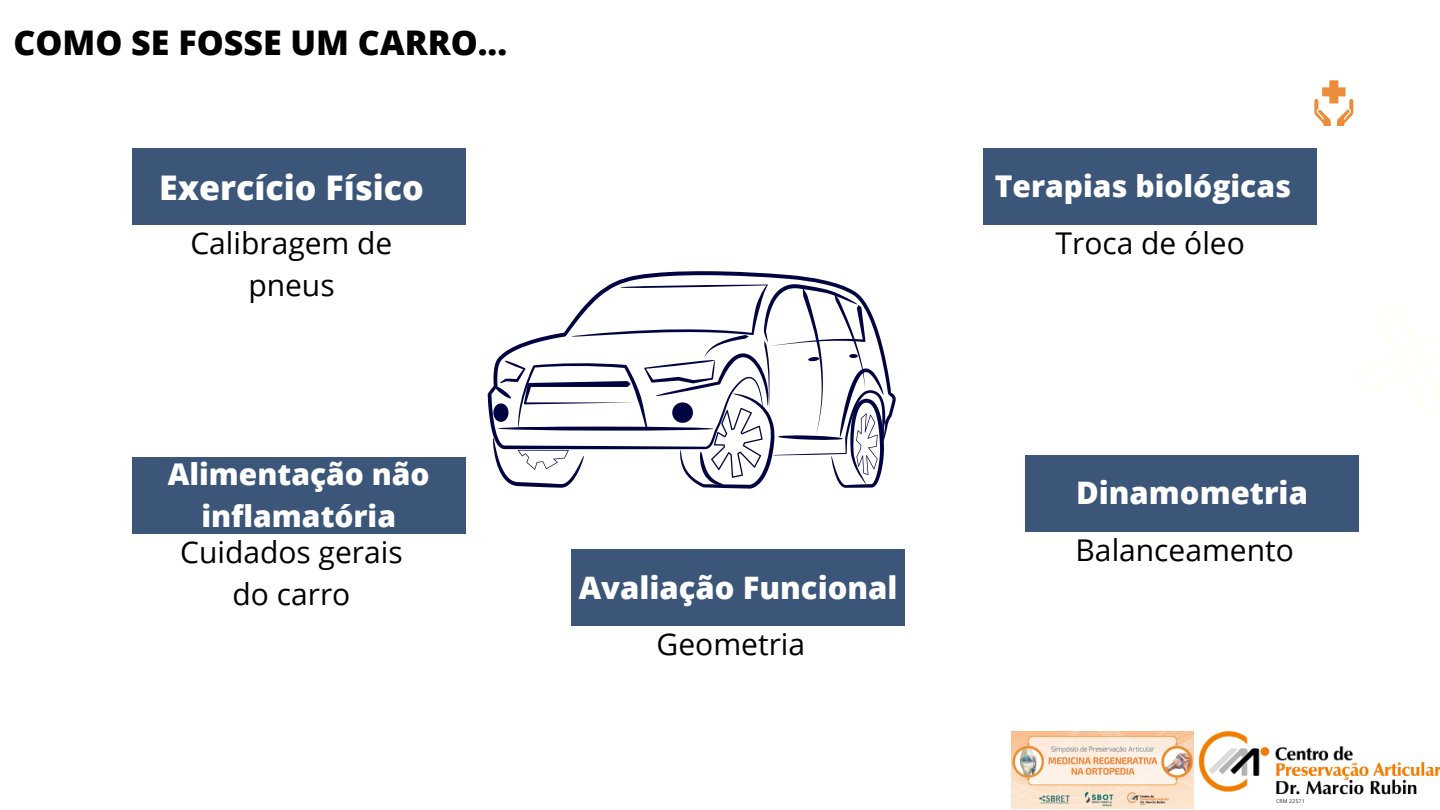
<style>
.page{position:relative;width:1440px;height:810px;background:#fff}
.page>*{position:absolute;margin:0;border:0;box-sizing:border-box;transform-origin:0 0}
.t1{font:800 34px "Open Sans";color:#000}
.t2{font:800 34px "Open Sans";color:#fff}
.t3{font:800 31px "Open Sans";color:#fff}
.t4{font:30px/42px "Open Sans";color:#000;text-align:center}
.t5{font:800 30px/42px "Open Sans";color:#fff;text-align:center}
</style>
<div class="page">
<svg style="left:1314px;top:80px;width:39px;height:46px"></svg>
<svg style="left:488px;top:271px;width:408px;height:169px"></svg>
<svg style="left:493px;top:284px;width:391px;height:205px"></svg>
<div style="left:132px;top:148px;width:334px;height:76px;background:#3c5679"></div>
<div style="left:132px;top:457px;width:334px;height:76px;background:#3c5679"></div>
<div style="left:571px;top:550px;width:334px;height:76px;background:#3c5679"></div>
<div style="left:1025px;top:455px;width:334px;height:77px;background:#3c5679"></div>
<div style="left:983px;top:148px;width:334px;height:76px;background:#3c5679"></div>
<img style="left:1199px;top:732px;width:241px;height:70px">
<img style="left:1012px;top:732px;width:182px;height:76px">
<p class="t1" style="left:13px;top:19px;width:495px">COMO SE FOSSE UM CARRO...</p>
<p class="t2" style="left:159px;top:164px;width:266px">Exercício Físico</p>
<p class="t4" style="left:190px;top:221px;width:204px">Calibragem de pneus</p>
<p class="t5" style="left:168px;top:452px;width:263px">Alimentação não inflamatória</p>
<p class="t4" style="left:180px;top:530px;width:224px">Cuidados gerais do carro</p>
<p class="t3" style="left:579px;top:566px;width:320px">Avaliação Funcional</p>
<p class="t4" style="left:657px;top:622px;width:150px">Geometria</p>
<p class="t5" style="left:995px;top:164px;width:298px">Terapias biológicas</p>
<p class="t4" style="left:1056px;top:221px;width:191px">Troca de óleo</p>
<p class="t3" style="left:1076px;top:471px;width:234px">Dinamometria</p>
<p class="t4" style="left:1076px;top:528px;width:220px">Balanceamento</p>
</div>
